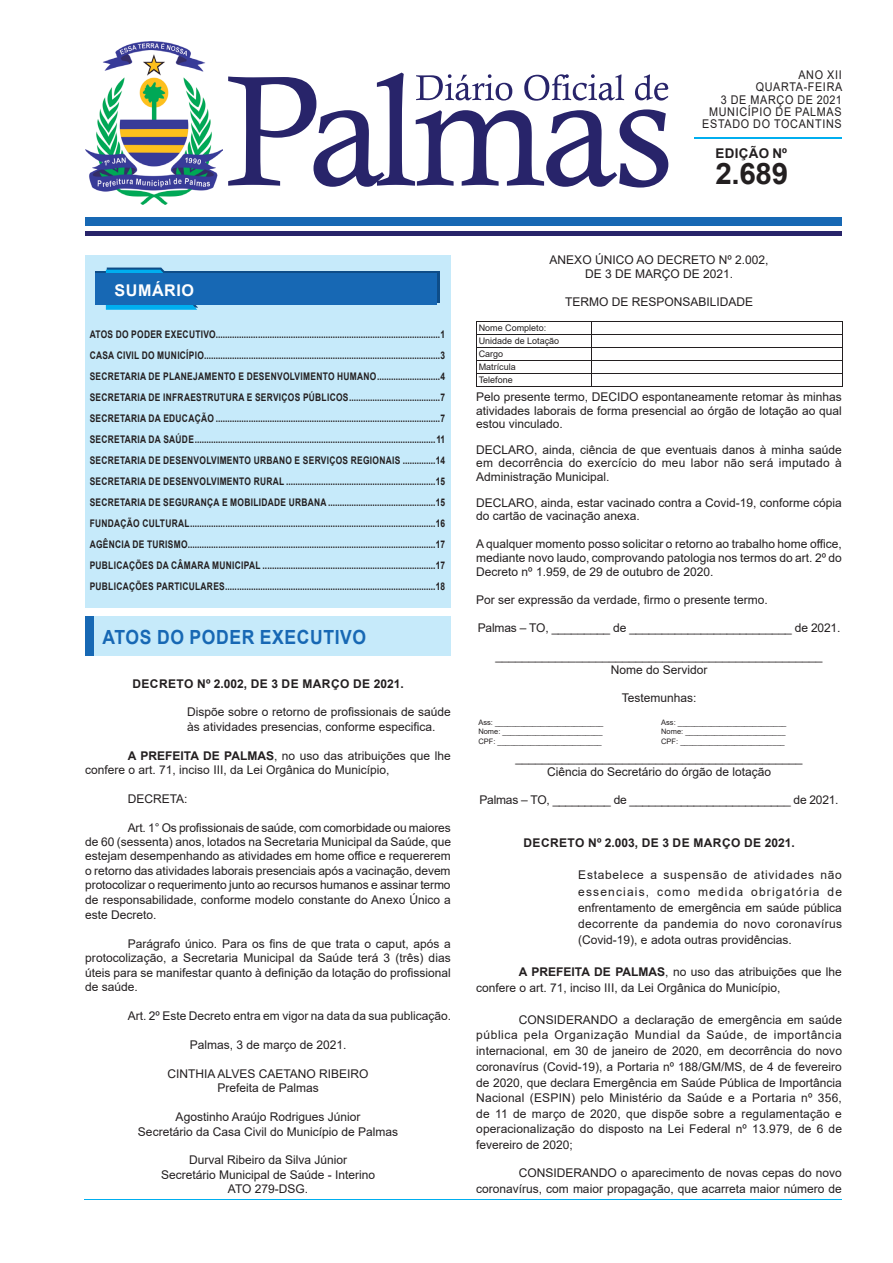
<style>
.page{position:relative;width:893px;height:1263px;background:#fff}
.page>*{position:absolute;margin:0;border:0;box-sizing:border-box;transform-origin:0 0}
.t1{font:700 29.55px "Arial";color:#231f20}
.t2{font:700 19.5px "Arial";letter-spacing:.035em;color:#1768b4;scale:.9 1}
.t3{font:700 16.2px "Arial";letter-spacing:.035em;color:#fff}
.t4{font:700 13.35px "Arial";letter-spacing:.025em;color:#231f20}
.t5{font:12px/14.5px "Arial";color:#231f20;text-align:justify}
.t6{font:12px/12.3px "Arial";letter-spacing:.065em;color:#231f20;text-align:right;scale:.9 1}
.t7{font:700 12px "Arial";letter-spacing:.035em;color:#231f20}
.t8{font:12px "Arial";letter-spacing:-.02em;color:#231f20}
.t9{font:700 10.5px/21px "Arial";letter-spacing:.035em;color:#231f20;text-align:justify;scale:.8 1}
.t10{font:9px/13px "Arial";color:#231f20}
.t11{font:7.5px "Arial";color:#231f20}
.s1{font-weight:700}
</style>
<div class="page">
<div style="left:85px;top:255px;width:366px;height:352px;background:#c6eafa"></div>
<div style="left:85px;top:217px;width:757px;height:9px;background:#1768b4"></div>
<hr style="left:85px;top:231px;width:757px;height:4px;background:#28246a">
<hr style="left:694px;top:138px;width:148px;height:1px;background:#00aeef">
<svg style="left:228px;top:73px;width:440px;height:115px"></svg>
<svg style="left:96px;top:272px;width:344px;height:31px"></svg>
<svg style="left:106px;top:268px;width:92px;height:42px"></svg>
<div style="left:96px;top:274px;width:341px;height:31px;background:#1768b4"></div>
<img style="left:85px;top:41px;width:138px;height:164px">
<hr style="left:85px;top:1199px;width:757px;height:1px;background:#00aeef">
<div style="left:90px;top:617px;width:365px;height:39px;background:#c6eafa"></div>
<div style="left:85px;top:617px;width:9px;height:39px;background:#1768b4"></div>
<div style="left:451px;top:617px;width:8px;height:39px;background:#fff"></div>
<hr style="left:476px;top:321px;width:116px;height:1px;background:#231f20">
<hr style="left:592px;top:321px;width:250px;height:1px;background:#231f20">
<hr style="left:476px;top:334px;width:116px;height:1px;background:#231f20">
<hr style="left:592px;top:334px;width:250px;height:1px;background:#231f20">
<hr style="left:476px;top:347px;width:116px;height:1px;background:#231f20">
<hr style="left:592px;top:347px;width:250px;height:1px;background:#231f20">
<hr style="left:476px;top:360px;width:116px;height:1px;background:#231f20">
<hr style="left:592px;top:360px;width:250px;height:1px;background:#231f20">
<hr style="left:476px;top:373px;width:116px;height:1px;background:#231f20">
<svg style="left:476px;top:322px;width:1px;height:64px"></svg>
<hr style="left:592px;top:373px;width:250px;height:1px;background:#231f20">
<svg style="left:591px;top:322px;width:1px;height:64px"></svg>
<svg style="left:842px;top:322px;width:1px;height:64px"></svg>
<hr style="left:476px;top:386px;width:116px;height:1px;background:#231f20">
<hr style="left:592px;top:386px;width:250px;height:1px;background:#231f20">
<p class="t6" style="left:702px;top:69px;width:157px">ANO XII<br>QUARTA-FEIRA<br>3 DE MARÇO DE 2021<br>MUNICÍPIO DE PALMAS<br>ESTADO DO TOCANTINS</p>
<h1 class="t1" style="left:715px;top:153px;width:74px">2.689</h1>
<p class="t4" style="left:716px;top:144px;width:73px">EDIÇÃO Nº</p>
<h3 class="t3" style="left:114px;top:279px;width:81px">SUMÁRIO</h3>
<p class="t9" style="left:90px;top:324px;width:446px">ATOS DO PODER EXECUTIVO................................................................................................1<br>CASA CIVIL DO MUNICÍPIO .....................................................................................................3<br>SECRETARIA DE PLANEJAMENTO E DESENVOLVIMENTO HUMANO ...........................4<br>SECRETARIA DE INFRAESTRUTURA E SERVIÇOS PÚBLICOS .......................................7<br>SECRETARIA DA EDUCAÇÃO ................................................................................................7<br>SECRETARIA DA SAÚDE .......................................................................................................11<br>SECRETARIA DE DESENVOLVIMENTO URBANO E SERVIÇOS REGIONAIS ..............14<br>SECRETARIA DE DESENVOLVIMENTO RURAL ................................................................15<br>SECRETARIA DE SEGURANÇA E MOBILIDADE URBANA ..............................................15<br>FUNDAÇÃO CULTURAL .........................................................................................................16<br>AGÊNCIA DE TURISMO ..........................................................................................................17<br>PUBLICAÇÕES DA CÂMARA MUNICIPAL ..........................................................................17<br>PUBLICAÇÕES PARTICULARES ..........................................................................................18</p>
<h2 class="t2" style="left:103px;top:623px;width:294px">ATOS DO PODER EXECUTIVO</h2>
<p class="t7" style="left:132px;top:675px;width:273px">DECRETO Nº 2.002, DE 3 DE MARÇO DE 2021.</p>
<p class="t5" style="left:187px;top:705px;width:265px">Dispõe sobre o retorno de profissionais de saúde às atividades presencias, conforme especifica.</p>
<p class="t5" style="left:85px;top:748px;width:367px;text-indent:43px"><span class="s1">A PREFEITA DE PALMAS</span>, no uso das atribuições que lhe confere o art. 71, inciso III, da Lei Orgânica do Município,</p>
<p class="t5" style="left:128px;top:791px;width:61px">DECRETA:</p>
<p class="t5" style="left:85px;top:820px;width:367px;text-indent:43px">Art. 1° Os profissionais de saúde, com comorbidade ou maiores de 60 (sessenta) anos, lotados na Secretaria Municipal da Saúde, que estejam desempenhando as atividades em home office e requererem o retorno das atividades laborais presenciais após a vacinação, devem protocolizar o requerimento junto ao recursos humanos e assinar termo de responsabilidade, conforme modelo constante do Anexo Único a este Decreto.</p>
<p class="t5" style="left:85px;top:936px;width:367px;text-indent:43px">Parágrafo único. Para os fins de que trata o caput, após a protocolização, a Secretaria Municipal da Saúde terá 3 (três) dias úteis para se manifestar quanto à definição da lotação do profissional de saúde.</p>
<p class="t5" style="left:128px;top:1009px;width:325px">Art. 2º Este Decreto entra em vigor na data da sua publicação.</p>
<p class="t5" style="left:190px;top:1037px;width:158px">Palmas, 3 de março de 2021.</p>
<p class="t5" style="left:168px;top:1066px;width:202px;text-align:center">CINTHIA ALVES CAETANO RIBEIRO<br>Prefeita de Palmas</p>
<p class="t5" style="left:138px;top:1110px;width:262px;text-align:center">Agostinho Araújo Rodrigues Júnior<br>Secretário da Casa Civil do Município de Palmas</p>
<p class="t5" style="left:161px;top:1153px;width:216px;text-align:center">Durval Ribeiro da Silva Júnior<br>Secretário Municipal de Saúde - Interino<br>ATO 279-DSG.</p>
<p class="t5" style="left:550px;top:253px;width:220px;line-height:14px;text-align:center">ANEXO ÚNICO AO DECRETO Nº 2.002,<br>DE 3 DE MARÇO DE 2021.</p>
<p class="t5" style="left:565px;top:294px;width:190px">TERMO DE RESPONSABILIDADE</p>
<p class="t10" style="left:479px;top:322px;width:82px">Nome Completo:<br>Unidade de Lotação<br>Cargo<br>Matrícula<br>Telefone</p>
<p class="t5" style="left:476px;top:391px;width:367px;line-height:13.2px">Pelo presente termo, DECIDO espontaneamente retomar às minhas atividades laborais de forma presencial ao órgão de lotação ao qual estou vinculado.</p>
<p class="t5" style="left:476px;top:443px;width:367px;line-height:13.2px">DECLARO, ainda, ciência de que eventuais danos à minha saúde em decorrência do exercício do meu labor não será imputado à Administração Municipal.</p>
<p class="t5" style="left:476px;top:496px;width:367px;line-height:13.2px">DECLARO, ainda, estar vacinado contra a Covid-19, conforme cópia do cartão de vacinação anexa.</p>
<p class="t5" style="left:476px;top:537px;width:367px;line-height:14px">A qualquer momento posso solicitar o retorno ao trabalho home office, mediante novo laudo, comprovando patologia nos termos do art. 2º do Decreto nº 1.959, de 29 de outubro de 2020.</p>
<p class="t5" style="left:476px;top:592px;width:293px">Por ser expressão da verdade, firmo o presente termo.</p>
<p class="t5" style="left:478px;top:620px;width:364px">Palmas – TO, _________ de _________________________ de 2021.</p>
<p class="t5" style="left:496px;top:648px;width:328px;line-height:14px;text-align:center">_________________________________________________<br>Nome do Servidor</p>
<p class="t5" style="left:622px;top:690px;width:76px">Testemunhas:</p>
<p class="t11" style="left:478px;top:717px;width:127px">Ass: __________________________</p>
<p class="t11" style="left:661px;top:717px;width:127px">Ass: __________________________</p>
<p class="t11" style="left:478px;top:727px;width:126px">Nome: ________________________</p>
<p class="t11" style="left:661px;top:727px;width:126px">Nome: ________________________</p>
<p class="t11" style="left:478px;top:736px;width:125px">CPF: _________________________</p>
<p class="t11" style="left:661px;top:736px;width:125px">CPF: _________________________</p>
<p class="t5" style="left:516px;top:750px;width:288px;line-height:14px;text-align:center">___________________________________________<br>Ciência do Secretário do órgão de lotação</p>
<p class="t8" style="left:480px;top:791px;width:360px">Palmas – TO, _________ de _________________________ de 2021.</p>
<p class="t7" style="left:523px;top:834px;width:273px">DECRETO Nº 2.003, DE 3 DE MARÇO DE 2021.</p>
<p class="t5" style="left:578px;top:867px;width:265px;line-height:16.2px">Estabelece a suspensão de atividades não essenciais, como medida obrigatória de enfrentamento de emergência em saúde pública decorrente da pandemia do novo coronavírus (Covid-19), e adota outras providências.</p>
<p class="t5" style="left:476px;top:964px;width:367px;line-height:15.9px;text-indent:43px"><span class="s1">A PREFEITA DE PALMAS</span>, no uso das atribuições que lhe confere o art. 71, inciso III, da Lei Orgânica do Município,</p>
<p class="t5" style="left:476px;top:1011px;width:367px;line-height:15.6px;text-indent:43px">CONSIDERANDO a declaração de emergência em saúde pública pela Organização Mundial da Saúde, de importância internacional, em 30 de janeiro de 2020, em decorrência do novo coronavírus (Covid-19), a Portaria nº 188/GM/MS, de 4 de fevereiro de 2020, que declara Emergência em Saúde Pública de Importância Nacional (ESPIN) pelo Ministério da Saúde e a Portaria nº 356, de 11 de março de 2020, que dispõe sobre a regulamentação e operacionalização do disposto na Lei Federal nº 13.979, de 6 de fevereiro de 2020;</p>
<p class="t5" style="left:476px;top:1165px;width:367px;line-height:15.6px;text-align:right">CONSIDERANDO o aparecimento de novas cepas do novo coronavírus, com maior propagação, que acarreta maior número de</p>
</div>
